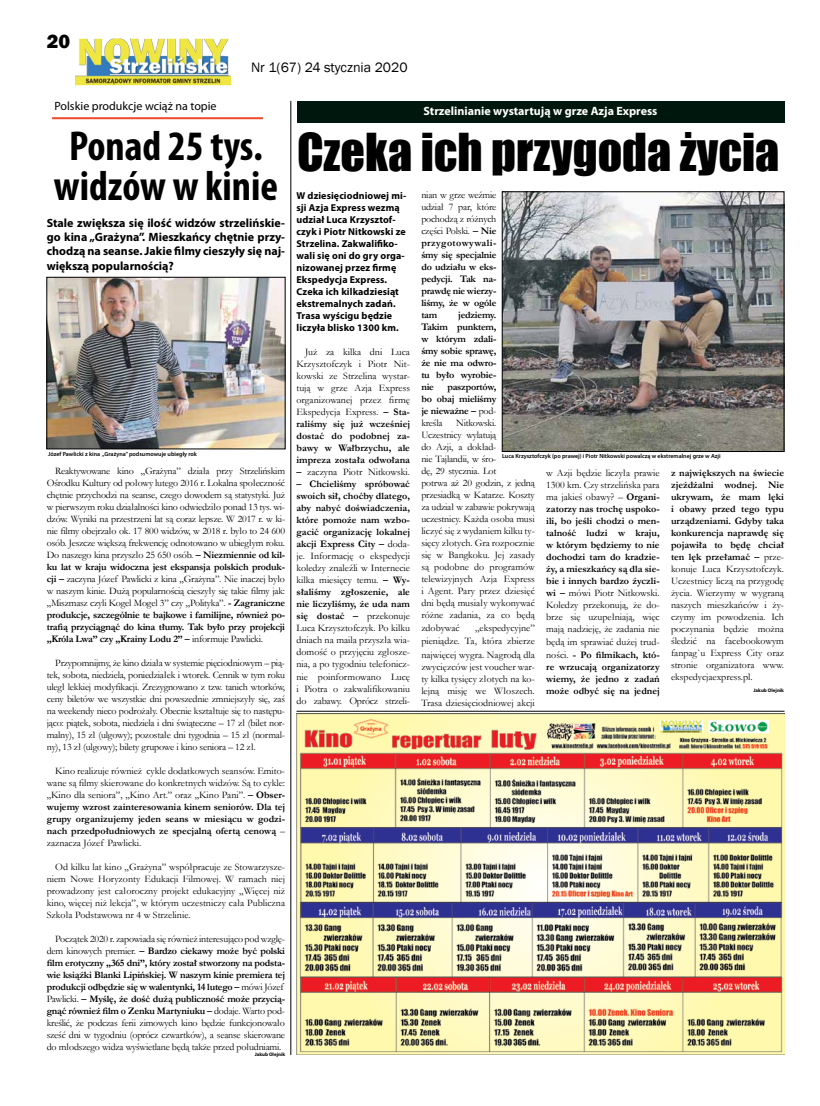
<style>
.page{position:relative;width:820px;height:1106px;background:#fff}
.page>*{position:absolute;margin:0;border:0;box-sizing:border-box;transform-origin:0 0}
.t1{font:48px "Impact";color:#000}
.t2{font:700 condensed 42px/40px "Myriad Pro";color:#000;text-align:center}
.t3{font:800 20px "Franklin Gothic";color:#000}
.t4{font:14px "Franklin Gothic";color:#000}
.t5{font:700 12px/14.4px "Myriad Pro";color:#000;text-align:justify}
.t6{font:700 12px "Myriad Pro";color:#fff}
.t7{font:12px "Myriad Pro";color:#000}
.t8{font:10px/12px "Garamond";color:#000;text-align:justify}
.t9{font:700 10px/12px "Garamond";letter-spacing:-.005em;color:#000;text-align:justify}
.t10{font:10px/12px "Garamond";letter-spacing:-.02em;color:#000}
.t11{font:700 10px/12px "Myriad Pro";letter-spacing:.01em;color:#000}
.t12{font:600 6px "Myriad Pro";color:#000}
.t13{font:700 5px "Myriad Pro";color:#000}
.s1{font-weight:700}
.s2{font-weight:400}
</style>
<div class="page">
<div style="left:296px;top:101px;width:488px;height:22px;background:#00170e"></div>
<img style="left:76px;top:38px;width:154px;height:47px">
<img style="left:296px;top:714px;width:488px;height:340px">
<hr style="left:52px;top:117px;width:211px;height:2px;background:#f0492c">
<img style="left:504px;top:194px;width:277px;height:255px">
<hr style="left:290px;top:101px;width:1px;height:953px;background:#000">
<hr style="left:296px;top:711px;width:488px;height:1px;background:#000">
<img style="left:49px;top:279px;width:234px;height:168px">
<div style="left:47px;top:277px;width:238px;height:172px;border:1px solid #000"></div>
<h3 class="t3" style="left:47px;top:28px;width:25px">20</h3>
<h3 class="t4" style="left:251px;top:59px;width:158px">Nr 1(67) 24 stycznia 2020</h3>
<p class="t7" style="left:54px;top:98px;width:164px">Polskie produkcje wciąż na topie</p>
<h2 class="t2" style="left:54px;top:125px;width:225px">Ponad 25 tys. widzów w kinie</h2>
<p class="t5" style="left:47px;top:215px;width:240px">Stale zwiększa się ilość widzów strzelińskie&shy;go kina „Grażyna”. Mieszkańcy chętnie przy&shy;chodzą na seanse. Jakie filmy cieszyły się naj&shy;większą popularnością?</p>
<p class="t12" style="left:48px;top:450px;width:150px">Józef Pawlicki z kina „Grażyna” podsumowuje ubiegły rok</p>
<p class="t8" style="left:47px;top:464px;width:240px;text-indent:9px">Reaktywowane kino „Grażyna” działa przy Strzelińskim Ośrodku Kultury od połowy lutego 2016 r. Lokalna społeczność chętnie przychodzi na seanse, czego dowodem są statystyki. Już w pierwszym roku działalności kino odwiedziło ponad 13 tys. wi&shy;dzów. Wyniki na przestrzeni lat są coraz lepsze. W 2017 r. w ki&shy;nie filmy obejrzało ok. 17 800 widzów, w 2018 r. było to 24 600 osób. Jeszcze większą frekwencję odnotowano w ubiegłym roku.<br>Do naszego kina przyszło 25 650 osób. <span class="s1">– Niezmiennie od kil&shy;ku lat w kraju widoczna jest ekspansja polskich produk&shy;cji –</span> zaczyna Józef Pawlicki z kina „Grażyna”. Nie inaczej było w naszym kinie. Dużą popularnością cieszyły się takie filmy jak: „Miszmasz czyli Kogel Mogel 3” czy „Polityka”. <span class="s1">- Zagraniczne produkcje, szczególnie te bajkowe i familijne, również po&shy;trafią przyciągnąć do kina tłumy. Tak było przy projekcji „Króla Lwa” czy „Krainy Lodu 2” –</span> informuje Pawlicki.</p>
<p class="t8" style="left:47px;top:656px;width:240px;text-indent:9px">Przypomnijmy, że kino działa w systemie pięciodniowym – pią&shy;tek, sobota, niedziela, poniedziałek i wtorek. Cennik w tym roku uległ lekkiej modyfikacji. Zrezygnowano z tzw. tanich wtorków, ceny biletów we wszystkie dni powszednie zmniejszyły się, zaś na weekendy nieco podrożały. Obecnie kształtuje się to następu&shy;jąco: piątek, sobota, niedziela i dni świąteczne – 17 zł (bilet nor&shy;malny), 15 zł (ulgowy); pozostałe dni tygodnia – 15 zł (normal&shy;ny), 13 zł (ulgowy); bilety grupowe i kino seniora – 12 zł.</p>
<p class="t8" style="left:47px;top:764px;width:240px;text-indent:9px">Kino realizuje również cykle dodatkowych seansów. Emito&shy;wane są filmy skierowane do konkretnych widzów. Są to cykle: „Kino dla seniora”, „Kino Art.” oraz „Kino Pani”. <span class="s1">– Obser&shy;wujemy wzrost zainteresowania kinem seniorów. Dla tej grupy organizujemy jeden seans w miesiącu w godzi&shy;nach przedpołudniowych ze specjalną ofertą cenową</span> – zaznacza Józef Pawlicki.</p>
<p class="t8" style="left:47px;top:860px;width:240px;text-indent:9px">Od kilku lat kino „Grażyna” współpracuje ze Stowarzysze&shy;niem Nowe Horyzonty Edukacji Filmowej. W ramach niej prowadzony jest całoroczny projekt edukacyjny „Więcej niż kino, więcej niż lekcja”, w którym uczestniczy cała Publiczna Szkoła Podstawowa nr 4 w Strzelinie.</p>
<p class="t10" style="left:47px;top:932px;width:240px;text-indent:9px">Początek 2020 r. zapowiada się również interesująco pod wzglę&shy;dem kinowych premier. <span class="s1">– Bardzo ciekawy może być polski film erotyczny „365 dni”, który został stworzony na podsta&shy;wie książki Blanki Lipińskiej. W naszym kinie premiera tej produkcji odbędzie się w walentynki, 14 lutego –</span> mówi Józef Pawlicki. <span class="s1">– Myślę, że dość dużą publiczność może przycią&shy;gnąć również film o Zenku Martyniuku –</span> dodaje. Warto pod&shy;kreślić, że podczas ferii zimowych kino będzie funkcjonowało sześć dni w tygodniu (oprócz czwartków), a seanse skierowane do młodszego widza wyświetlane będą także przed południami.</p>
<p class="t13" style="left:255px;top:1051px;width:32px">Jakub Olejnik</p>
<p class="t6" style="left:423px;top:103px;width:235px">Strzelinianie wystartują w grze Azja Express</p>
<h1 class="t1" style="left:297px;top:115px;width:484px">Czeka ich przygoda życia</h1>
<p class="t9" style="left:421px;top:189px;width:76px"><span class="s2">nian w grze weźmie udział 7 par, które pochodzą z różnych części Polski.</span> – Nie przygotowywali&shy;śmy się specjalnie do udziału w eks&shy;pedycji. Tak na&shy;prawdę nie wierzy&shy;liśmy, że w ogóle tam</p>
<p class="t11" style="left:296px;top:189px;width:111px">W dziesięciodniowej mi&shy;sji Azja Express wezmą udział Luca Krzysztof&shy;czyk i Piotr Nitkowski ze<br>Strzelina. Zakwalifiko&shy;wali się oni do gry orga&shy;nizowanej przez firmę<br>Ekspedycja Express.<br>Czeka ich kilkadziesiąt ekstremalnych zadań.<br>Trasa wyścigu będzie liczyła blisko 1300 km.</p>
<p class="t8" style="left:296px;top:346px;width:115px;text-indent:8px">Już za kilka dni Luca Krzysztofczyk i Piotr Nit&shy;kowski ze Strzelina wystar&shy;tują w grze Azja Express organizowanej przez firmę Ekspedycja Express. <span class="s1">– Sta&shy;raliśmy się już wcześniej dostać do podobnej za&shy;bawy w Wałbrzychu, ale impreza została odwołana</span></p>
<p class="t8" style="left:296px;top:466px;width:115px"><span class="s1">–</span> zaczyna Piotr Nitkowski.</p>
<p class="t9" style="left:296px;top:478px;width:115px">– Chcieliśmy spróbować swoich sił, choćby dlatego, aby nabyć doświadczenia, które pomoże nam wzbo&shy;gacić organizację lokalnej akcji Express City – <span class="s2">doda&shy;je. Informację o ekspedycji koledzy znaleźli w Internecie kilka miesięcy temu.</span> – Wy&shy;słaliśmy zgłoszenie, ale nie liczyliśmy, że uda nam się dostać – <span class="s2">przekonuje Luca Krzysztofczyk. Po kilku dniach na maila przyszła wia&shy;domość o przyjęciu zgłosze&shy;nia, a po tygodniu telefonicz-</span></p>
<p class="t8" style="left:296px;top:671px;width:115px">nie poinformowano Lucę i Piotra o zakwalifikowaniu do zabawy. Oprócz strzeli-</p>
<p class="t9" style="left:421px;top:309px;width:76px;text-indent:37px">jedziemy.<br>Takim punktem, w którym zdali&shy;śmy sobie sprawę, że nie ma odwro&shy;tu było wyrobie&shy;nie</p>
<p class="t9" style="left:421px;top:381px;width:77px;text-indent:26px">paszportów, bo obaj mieliśmy je nieważne – <span class="s2">pod&shy;kreśla</span></p>
<p class="t8" style="left:421px;top:417px;width:115px;text-align:left;text-indent:35px">Nitkowski.<br>Uczestnicy wylatują<br>do Azji, a dokład-<br>nie Tajlandii, w śro-<br>dę, 29 stycznia. Lot<br>potrwa aż 20 godzin, z jedną przesiadką w Katarze. Koszty za udział w zabawie pokrywają uczestnicy. Każda osoba musi liczyć się z wydaniem kilku ty&shy;sięcy złotych. Gra rozpocznie się w Bangkoku. Jej zasady są podobne do programów telewizyjnych Azja Express i Agent. Pary przez dziesięć dni będą musiały wykonywać różne zadania, za co będą</p>
<p class="t8" style="left:421px;top:622px;width:40px">zdobywać</p>
<p class="t12" style="left:502px;top:452px;width:220px">Luca Krzysztofczyk (po prawej) i Piotr Nitkowski powalczą w ekstremalnej grze w Azji</p>
<p class="t9" style="left:546px;top:467px;width:115px"><span class="s2">w Azji będzie liczyła prawie 1300 km. Czy strzelińska para ma jakieś obawy? –</span> Organi&shy;zatorzy nas trochę uspoko&shy;ili, bo jeśli chodzi o men&shy;talność ludzi w kraju, w którym będziemy to nie dochodzi tam do kradzie&shy;ży, a mieszkańcy są dla sie&shy;bie i innych bardzo życzli&shy;wi – <span class="s2">mówi Piotr Nitkowski.<br>Koledzy przekonują, że do&shy;brze się uzupełniają, więc mają nadzieję, że zadania nie</span></p>
<p class="t8" style="left:546px;top:635px;width:115px;line-height:13px">będą im sprawiać dużej trud&shy;ności. <span class="s1">- Po filmikach, któ-</span></p>
<p class="t9" style="left:546px;top:661px;width:115px">re wrzucają organizatorzy wiemy, że jedno z zadań może odbyć się na jednej</p>
<p class="t8" style="left:670px;top:467px;width:114px"><span class="s1">z największych na świecie zjeżdżalni wodnej. Nie ukrywam, że mam lęki i obawy przed tego typu urządzeniami. Gdyby taka konkurencja naprawdę się pojawiła to będę chciał ten lęk przełamać –</span> prze&shy;konuje Luca Krzysztofczyk.<br>Uczestnicy liczą na przygodę życia. Wierzymy w wygraną naszych mieszkańców i ży&shy;czymy im powodzenia. Ich poczynania będzie można śledzić na facebookowym fanpag`u Express City oraz stronie organizatora www. ekspedycjaexpress.pl.</p>
<p class="t13" style="left:753px;top:687px;width:32px">Jakub Olejnik</p>
<p class="t8" style="left:421px;top:621px;width:115px;line-height:13px;text-indent:54px">„ekspedycyjne” pieniądze. Ta, która zbierze najwięcej wygra. Nagrodą dla</p>
<p class="t8" style="left:421px;top:660px;width:115px">zwycięzców jest voucher war&shy;ty kilka tysięcy złotych na ko&shy;lejną misję we Włoszech.<br>Trasa dziesięciodniowej akcji</p>
</div>
